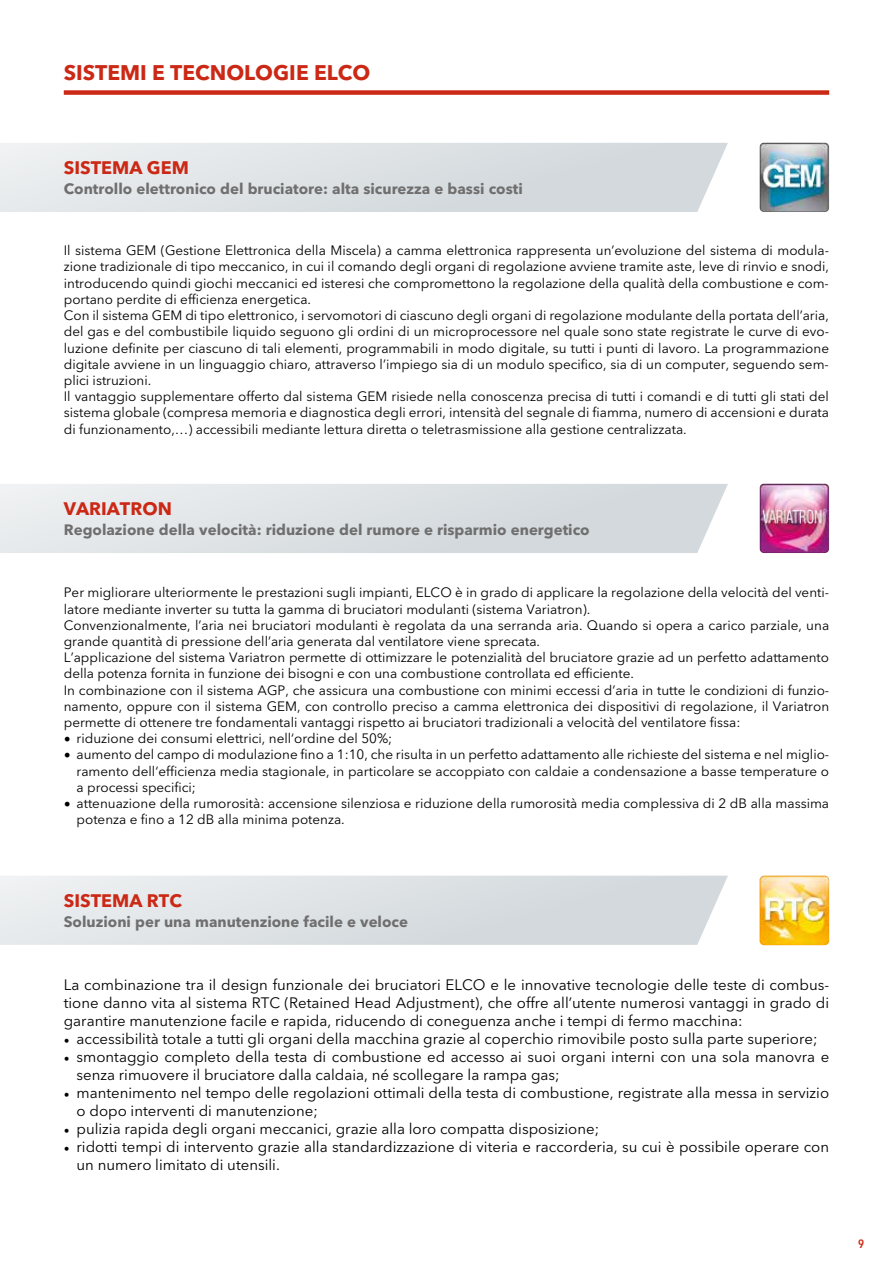
<style>
.page{position:relative;width:893px;height:1263px;background:#fff}
.page>*{position:absolute;margin:0;border:0;box-sizing:border-box;transform-origin:0 0}
.t1{font:700 21px "Avenir Next LT Pro";color:#cb2815}
.t2{font:700 18px "Avenir Next LT Pro";color:#cb2815}
.t3{font:15px/18px "Avenir Next LT Pro";color:#000}
.t4{font:700 15px "Avenir Next LT Pro";color:#706f6f}
.t5{font:13.5px/16.2px "Avenir Next LT Pro";color:#000}
.t6{font:600 condensed 12px "Avenir Next LT Pro";color:#cb2815}
.s1{font-family:"Minion Pro";font-size:18px}
.s2{font-family:"Minion Pro"}
</style>
<div class="page">
<svg style="left:0;top:876px;width:728px;height:69px;background:#dde2e4"></svg>
<img style="left:760px;top:876px;width:69px;height:69px">
<div style="left:64px;top:90px;width:765px;height:5px;background:#cb2815"></div>
<svg style="left:0;top:484px;width:728px;height:69px;background:#dde1e4"></svg>
<svg style="left:0;top:143px;width:728px;height:69px;background:#dde1e4"></svg>
<img style="left:760px;top:142px;width:69px;height:70px">
<img style="left:760px;top:483px;width:69px;height:70px">
<h1 class="t1" style="left:64px;top:59px;width:308px">SISTEMI E TECNOLOGIE ELCO</h1>
<h2 class="t2" style="left:64px;top:157px;width:127px">SISTEMA GEM</h2>
<p class="t4" style="left:64px;top:179px;width:461px">Controllo elettronico del bruciatore: alta sicurezza e bassi costi</p>
<p class="t5" style="left:64px;top:242px;width:767px">Il sistema GEM (Gestione Elettronica della Miscela) a camma elettronica rappresenta un’evoluzione del sistema di modula&shy;zione tradizionale di tipo meccanico, in cui il comando degli organi di regolazione avviene tramite aste, leve di rinvio e snodi, introducendo quindi giochi meccanici ed isteresi che compromettono la regolazione della qualità della combustione e com&shy;portano perdite di efficienza energetica.<br>Con il sistema GEM di tipo elettronico, i servomotori di ciascuno degli organi di regolazione modulante della portata dell’aria, del gas e del combustibile liquido seguono gli ordini di un microprocessore nel quale sono state registrate le curve di evo&shy;luzione definite per ciascuno di tali elementi, programmabili in modo digitale, su tutti i punti di lavoro. La programmazione digitale avviene in un linguaggio chiaro, attraverso l’impiego sia di un modulo specifico, sia di un computer, seguendo sem&shy;plici istruzioni.<br>Il vantaggio supplementare offerto dal sistema GEM risiede nella conoscenza precisa di tutti i comandi e di tutti gli stati del sistema globale (compresa memoria e diagnostica degli errori, intensità del segnale di fiamma, numero di accensioni e durata di funzionamento,…) accessibili mediante lettura diretta o teletrasmissione alla gestione centralizzata.</p>
<h2 class="t2" style="left:64px;top:498px;width:110px">VARIATRON</h2>
<p class="t4" style="left:64px;top:521px;width:527px">Regolazione della velocità: riduzione del rumore e risparmio energetico</p>
<p class="t5" style="left:64px;top:584px;width:767px">Per migliorare ulteriormente le prestazioni sugli impianti, ELCO è in grado di applicare la regolazione della velocità del venti&shy;latore mediante inverter su tutta la gamma di bruciatori modulanti (sistema Variatron).<br>Convenzionalmente, l’aria nei bruciatori modulanti è regolata da una serranda aria. Quando si opera a carico parziale, una grande quantità di pressione dell’aria generata dal ventilatore viene sprecata.<br>L’applicazione del sistema Variatron permette di ottimizzare le potenzialità del bruciatore grazie ad un perfetto adattamento della potenza fornita in funzione dei bisogni e con una combustione controllata ed efficiente.<br>In combinazione con il sistema AGP, che assicura una combustione con minimi eccessi d’aria in tutte le condizioni di funzio&shy;namento, oppure con il sistema GEM, con controllo preciso a camma elettronica dei dispositivi di regolazione, il Variatron permette di ottenere tre fondamentali vantaggi rispetto ai bruciatori tradizionali a velocità del ventilatore fissa:</p>
<p class="t5" style="left:64px;top:730px;width:330px"><span class="s1">•</span> riduzione dei consumi elettrici, nell‘ordine del 50%;</p>
<p class="t5" style="left:77px;top:746px;width:754px;text-align:justify;text-indent:-13px"><span class="s1">•</span> aumento del campo di modulazione fino a 1:10, che risulta in un perfetto adattamento alle richieste del sistema e nel miglio&shy;ramento dell‘efficienza media stagionale, in particolare se accoppiato con caldaie a condensazione a basse temperature o a processi specifici;</p>
<p class="t5" style="left:77px;top:795px;width:754px;text-indent:-13px"><span class="s1">•</span> attenuazione della rumorosità: accensione silenziosa e riduzione della rumorosità media complessiva di 2 dB alla massima potenza e fino a 12 dB alla minima potenza.</p>
<h2 class="t2" style="left:64px;top:890px;width:120px">SISTEMA RTC</h2>
<p class="t4" style="left:64px;top:912px;width:346px">Soluzioni per una manutenzione facile e veloce</p>
<p class="t3" style="left:64px;top:976px;width:767px;text-align:justify">La combinazione tra il design funzionale dei bruciatori ELCO e le innovative tecnologie delle teste di combus&shy;tione danno vita al sistema RTC (Retained Head Adjustment), che offre all’utente numerosi vantaggi in grado di garantire manutenzione facile e rapida, riducendo di coneguenza anche i tempi di fermo macchina:</p>
<p class="t3" style="left:64px;top:1030px;width:755px"><span class="s2">•</span> accessibilità totale a tutti gli organi della macchina grazie al coperchio rimovibile posto sulla parte superiore;</p>
<p class="t3" style="left:77px;top:1048px;width:754px;text-indent:-13px"><span class="s2">•</span> smontaggio completo della testa di combustione ed accesso ai suoi organi interni con una sola manovra e senza rimuovere il bruciatore dalla caldaia, né scollegare la rampa gas;</p>
<p class="t3" style="left:77px;top:1084px;width:754px;text-indent:-13px"><span class="s2">•</span> mantenimento nel tempo delle regolazioni ottimali della testa di combustione, registrate alla messa in servizio o dopo interventi di manutenzione;</p>
<p class="t3" style="left:64px;top:1120px;width:537px"><span class="s2">•</span> pulizia rapida degli organi meccanici, grazie alla loro compatta disposizione;</p>
<p class="t3" style="left:77px;top:1138px;width:754px;text-indent:-13px"><span class="s2">•</span> ridotti tempi di intervento grazie alla standardizzazione di viteria e raccorderia, su cui è possibile operare con un numero limitato di utensili.</p>
<p class="t6" style="left:858px;top:1237px;width:7px">9</p>
</div>
